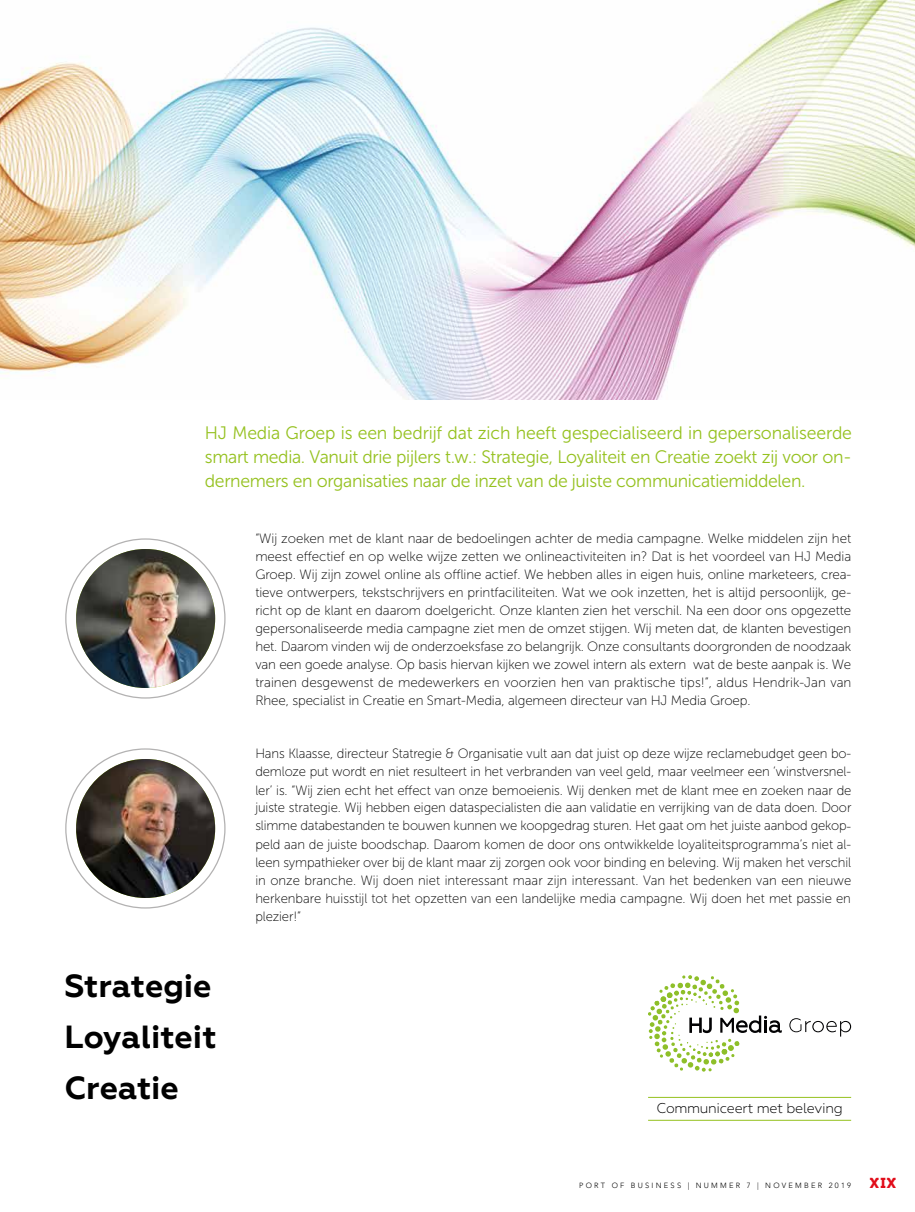
<style>
.page{position:relative;width:915px;height:1212px;background:#fff}
.page>*{position:absolute;margin:0;border:0;box-sizing:border-box;transform-origin:0 0}
.t1{font:700 32.1px/51px "Geometria";color:#000}
.t2{font:18px/24px "Museo Sans 300";letter-spacing:-.02em;color:#95c11f;text-align:justify}
.t3{font:300 14.25px "Geometria";letter-spacing:-.02em;color:#000}
.t4{font:14.25px "Museo 900";color:#e10d1a}
.t5{font:13.5px/18px "Museo Sans 100";letter-spacing:-.01em;color:#000;text-align:justify}
.t6{font:300 7.5px "Avenir LT Std";letter-spacing:.3em;color:#000}
</style>
<div class="page">
<img style="left:0;top:0;width:914px;height:400px">
<img style="left:76px;top:759px;width:139px;height:139px;border-radius:69px">
<img style="left:76px;top:549px;width:139px;height:139px;border-radius:69px">
<svg style="left:648px;top:975px;width:133px;height:96px"></svg>
<svg style="left:789px;top:1018px;width:61px;height:18px"></svg>
<hr style="left:648px;top:1097px;width:202px;height:1px;background:#95c11f">
<hr style="left:648px;top:1120px;width:202px;height:1px;background:#95c11f">
<p class="t2" style="left:205px;top:421px;width:648px">HJ Media Groep is een bedrijf dat zich heeft gespecialiseerd in gepersonaliseerde smart media. Vanuit drie pijlers t.w.: Strategie, Loyaliteit en Creatie zoekt zij voor on&shy;dernemers en organisaties naar de inzet van de juiste communicatiemiddelen.</p>
<p class="t5" style="left:255px;top:529px;width:597px">“Wij zoeken met de klant naar de bedoelingen achter de media campagne. Welke middelen zijn het meest effectief en op welke wijze zetten we onlineactiviteiten in? Dat is het voordeel van HJ Media Groep. Wij zijn zowel online als offline actief. We hebben alles in eigen huis, online marketeers, crea&shy;tieve ontwerpers, tekstschrijvers en printfaciliteiten. Wat we ook inzetten, het is altijd persoonlijk, ge&shy;richt op de klant en daarom doelgericht. Onze klanten zien het verschil. Na een door ons opgezette gepersonaliseerde media campagne ziet men de omzet stijgen. Wij meten dat, de klanten bevestigen het. Daarom vinden wij de onderzoeksfase zo belangrijk. Onze consultants doorgronden de noodzaak van een goede analyse. Op basis hiervan kijken we zowel intern als extern wat de beste aanpak is. We trainen desgewenst de medewerkers en voorzien hen van praktische tips!”, aldus Hendrik-Jan van Rhee, specialist in Creatie en Smart-Media, algemeen directeur van HJ Media Groep.</p>
<h1 class="t1" style="left:64px;top:961px;width:153px">Strategie<br>Loyaliteit<br>Creatie</h1>
<p class="t5" style="left:255px;top:745px;width:597px">Hans Klaasse, directeur Statregie &amp; Organisatie vult aan dat juist op deze wijze reclamebudget geen bo&shy;demloze put wordt en niet resulteert in het verbranden van veel geld, maar veelmeer een ‘winstversnel&shy;ler’ is. “Wij zien echt het effect van onze bemoeienis. Wij denken met de klant mee en zoeken naar de juiste strategie. Wij hebben eigen dataspecialisten die aan validatie en verrijking van de data doen. Door slimme databestanden te bouwen kunnen we koopgedrag sturen. Het gaat om het juiste aanbod gekop&shy;peld aan de juiste boodschap. Daarom komen de door ons ontwikkelde loyaliteitsprogramma’s niet al&shy;leen sympathieker over bij de klant maar zij zorgen ook voor binding en beleving. Wij maken het verschil in onze branche. Wij doen niet interessant maar zijn interessant. Van het bedenken van een nieuwe herkenbare huisstijl tot het opzetten van een landelijke media campagne. Wij doen het met passie en plezier!”</p>
<p class="t3" style="left:656px;top:1100px;width:188px">Communiceert met beleving</p>
<p class="t6" style="left:579px;top:1181px;width:273px">PORT OF BUSINESS | NUMMER 7 | NOVEMBER 2019</p>
<p class="t4" style="left:869px;top:1175px;width:28px">XIX</p>
</div>
